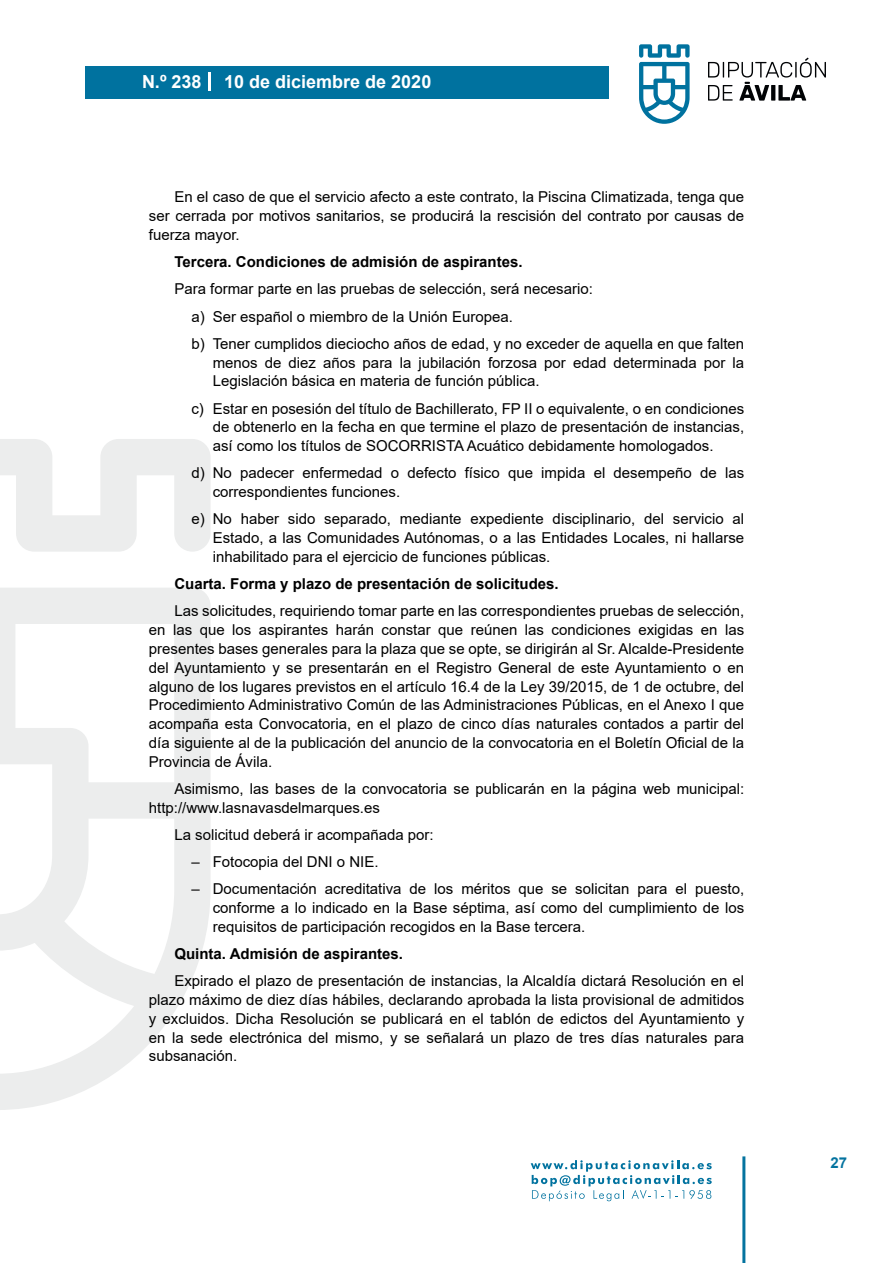
<style>
.page{position:relative;width:893px;height:1263px;background:#fff}
.page>*{position:absolute;margin:0;border:0;box-sizing:border-box;transform-origin:0 0}
.t1{font:700 18px "Arial";color:#fff}
.t2{font:15px/18.8px "Arial";color:#000;text-align:justify}
.t3{font:700 15px "Arial";color:#000}
.t4{font:700 15px "Arial";color:#04739f}
</style>
<div class="page">
<svg style="left:531px;top:1160px;width:181px;height:41px"></svg>
<div style="left:85px;top:66px;width:523px;height:33px;background:#00729f"></div>
<svg style="left:639px;top:44px;width:51px;height:80px"></svg>
<svg style="left:708px;top:58px;width:118px;height:43px"></svg>
<hr style="left:742px;top:1156px;width:3px;height:107px;background:#04739f">
<svg style="left:208px;top:72px;width:2px;height:18px"></svg>
<svg style="left:0;top:439px;width:211px;height:671px"></svg>
<p class="t1" style="left:142px;top:69px;width:61px">N.º 238</p>
<p class="t1" style="left:224px;top:69px;width:209px">10 de diciembre de 2020</p>
<p class="t2" style="left:149px;top:188px;width:597px;text-indent:26px">En el caso de que el servicio afecto a este contrato, la Piscina Climatizada, tenga que ser cerrada por motivos sanitarios, se producirá la rescisión del contrato por causas de fuerza mayor.</p>
<p class="t3" style="left:174px;top:251px;width:350px">Tercera. Condiciones de admisión de aspirantes.</p>
<p class="t2" style="left:191px;top:275px;width:554px;line-height:27.3px;text-align:left;text-indent:-17px">Para formar parte en las pruebas de selección, será necesario:<br>a) Ser español o miembro de la Unión Europea.<br>b) Tener cumplidos dieciocho años de edad, y no exceder de aquella en que falten</p>
<p class="t2" style="left:213px;top:353px;width:533px">menos de diez años para la jubilación forzosa por edad determinada por la<br>Legislación básica en materia de función pública.</p>
<p class="t2" style="left:213px;top:399px;width:533px;text-indent:-21px">c) Estar en posesión del título de Bachillerato, FP II o equivalente, o en condiciones de obtenerlo en la fecha en que termine el plazo de presentación de instancias, así como los títulos de SOCORRISTA Acuático debidamente homologados.</p>
<p class="t2" style="left:213px;top:464px;width:533px;text-indent:-21px">d) No padecer enfermedad o defecto físico que impida el desempeño de las correspondientes funciones.</p>
<p class="t2" style="left:213px;top:510px;width:533px;text-indent:-21px">e) No haber sido separado, mediante expediente disciplinario, del servicio al Estado, a las Comunidades Autónomas, o a las Entidades Locales, ni hallarse inhabilitado para el ejercicio de funciones públicas.</p>
<p class="t3" style="left:174px;top:573px;width:386px">Cuarta. Forma y plazo de presentación de solicitudes.</p>
<p class="t2" style="left:149px;top:602px;width:597px;text-indent:26px">Las solicitudes, requiriendo tomar parte en las correspondientes pruebas de selección, en las que los aspirantes harán constar que reúnen las condiciones exigidas en las presentes bases generales para la plaza que se opte, se dirigirán al Sr. Alcalde-Presidente del Ayuntamiento y se presentarán en el Registro General de este Ayuntamiento o en alguno de los lugares previstos en el artículo 16.4 de la Ley 39/2015, de 1 de octubre, del Procedimiento Administrativo Común de las Administraciones Públicas, en el Anexo I que acompaña esta Convocatoria, en el plazo de cinco días naturales contados a partir del día siguiente al de la publicación del anuncio de la convocatoria en el Boletín Oficial de la Provincia de Ávila.</p>
<p class="t2" style="left:149px;top:779px;width:597px;text-indent:26px">Asimismo, las bases de la convocatoria se publicarán en la página web municipal: http://www.lasnavasdelmarques.es</p>
<p class="t2" style="left:174px;top:825px;width:261px">La solicitud deberá ir acompañada por:</p>
<p class="t2" style="left:191px;top:852px;width:189px">– Fotocopia del DNI o NIE.</p>
<p class="t2" style="left:213px;top:879px;width:533px;text-indent:-21px">– Documentación acreditativa de los méritos que se solicitan para el puesto, conforme a lo indicado en la Base séptima, así como del cumplimiento de los requisitos de participación recogidos en la Base tercera.</p>
<p class="t3" style="left:174px;top:943px;width:230px">Quinta. Admisión de aspirantes.</p>
<p class="t2" style="left:149px;top:971px;width:597px;text-indent:26px">Expirado el plazo de presentación de instancias, la Alcaldía dictará Resolución en el plazo máximo de diez días hábiles, declarando aprobada la lista provisional de admitidos y excluidos. Dicha Resolución se publicará en el tablón de edictos del Ayuntamiento y en la sede electrónica del mismo, y se señalará un plazo de tres días naturales para subsanación.</p>
<p class="t4" style="left:831px;top:1152px;width:18px">27</p>
</div>
